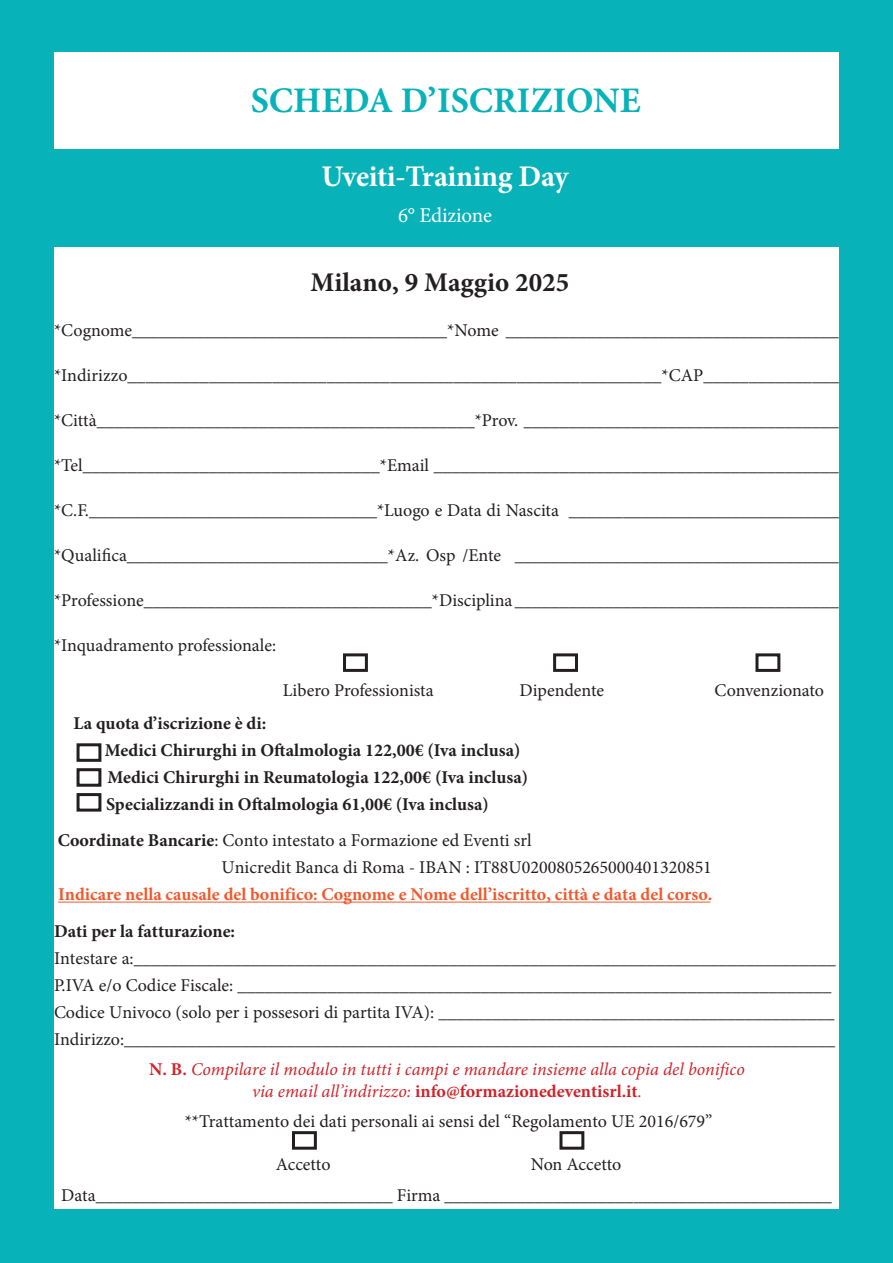
<style>
.page{position:relative;width:893px;height:1263px;background:#07b2b8}
.page>*{position:absolute;margin:0;border:0;box-sizing:border-box;transform-origin:0 0}
.t1{font:700 36px "Minion Pro";color:#07b2b8}
.t2{font:700 30px "Minion Pro";letter-spacing:-.015em;color:#fff}
.t3{font:700 27px "Minion Pro";color:#231f20}
.t4{font:21px "Minion Pro";letter-spacing:-.01em;color:#fff}
.t5{font:18px/27px "Minion Pro";color:#231f20}
.t6{font:700 18px "Minion Pro";color:#231f20}
.t7{font:italic 18px/21.5px "Minion Pro";color:#d1232a;text-align:center}
.t8{font:700 18px "Minion Pro";color:#f1592c}
.s1{font-weight:700}
.s2{font-weight:700;font-style:normal}
</style>
<div class="page">
<div style="left:54px;top:52px;width:785px;height:1157px;background:#fff"></div>
<hr style="left:58px;top:902px;width:67px;height:1px;background:#f1592c">
<hr style="left:125px;top:902px;width:196px;height:1px;background:#f1592c">
<hr style="left:321px;top:902px;width:389px;height:1px;background:#f1592c">
<div style="left:559px;top:1131px;width:25px;height:19px;border:3px solid #231f20"></div>
<div style="left:292px;top:1131px;width:25px;height:19px;border:3px solid #231f20"></div>
<div style="left:45px;top:149px;width:800px;height:98px;background:#07b2b8"></div>
<div style="left:343px;top:653px;width:25px;height:19px;border:3px solid #231f20"></div>
<div style="left:553px;top:653px;width:25px;height:19px;border:3px solid #231f20"></div>
<div style="left:755px;top:653px;width:25px;height:19px;border:3px solid #231f20"></div>
<div style="left:77px;top:743px;width:24px;height:19px;border:3px solid #231f20"></div>
<div style="left:77px;top:768px;width:24px;height:19px;border:3px solid #231f20"></div>
<div style="left:77px;top:793px;width:24px;height:19px;border:3px solid #231f20"></div>
<p class="t1" style="left:251px;top:75px;width:392px">SCHEDA D’ISCRIZIONE</p>
<p class="t2" style="left:322px;top:155px;width:248px">Uveiti-Training Day</p>
<p class="t4" style="left:398px;top:201px;width:95px">6° Edizione</p>
<p class="t3" style="left:310px;top:263px;width:260px">Milano, 9 Maggio 2025</p>
<p class="t5" style="left:54px;top:316px;width:786px">*Cognome___________________________________*Nome _____________________________________</p>
<p class="t5" style="left:54px;top:361px;width:787px">*Indirizzo___________________________________________________________*CAP_______________</p>
<p class="t5" style="left:54px;top:406px;width:786px">*Città__________________________________________*Prov. ___________________________________</p>
<p class="t5" style="left:54px;top:451px;width:786px">*Tel_________________________________*Email _____________________________________________</p>
<p class="t5" style="left:54px;top:496px;width:786px">*C.F.________________________________*Luogo e Data di Nascita ______________________________</p>
<p class="t5" style="left:54px;top:541px;width:786px">*Qualifica_____________________________*Az. Osp /Ente ____________________________________</p>
<p class="t5" style="left:54px;top:586px;width:786px">*Professione________________________________*Disciplina ____________________________________</p>
<p class="t5" style="left:54px;top:631px;width:224px">*Inquadramento professionale:</p>
<p class="t5" style="left:283px;top:676px;width:152px">Libero Professionista</p>
<p class="t5" style="left:520px;top:676px;width:86px">Dipendente</p>
<p class="t5" style="left:714px;top:676px;width:111px">Convenzionato</p>
<p class="t6" style="left:74px;top:711px;width:194px">La quota d’iscrizione è di:</p>
<p class="t6" style="left:105px;top:738px;width:417px">Medici Chirurghi in Oftalmologia 122,00€ (Iva inclusa)</p>
<p class="t6" style="left:107px;top:765px;width:422px">Medici Chirurghi in Reumatologia 122,00€ (Iva inclusa)</p>
<p class="t6" style="left:106px;top:792px;width:384px">Specializzandi in Oftalmologia 61,00€ (Iva inclusa)</p>
<p class="t5" style="left:58px;top:827px;width:475px"><span class="s1">Coordinate Bancarie</span>: Conto intestato a Formazione ed Eventi srl</p>
<p class="t5" style="left:222px;top:854px;width:492px">Unicredit Banca di Roma - IBAN : IT88U0200805265000401320851</p>
<p class="t8" style="left:58px;top:882px;width:656px">Indicare nella causale del bonifico: Cognome e Nome dell’iscritto, città e data del corso.</p>
<p class="t5" style="left:54px;top:917px;width:783px"><span class="s1">Dati per la fatturazione:<br></span>Intestare a:______________________________________________________________________________ P.IVA e/o Codice Fiscale: __________________________________________________________________ Codice Univoco (solo per i possesori di partita IVA): ____________________________________________ Indirizzo:_______________________________________________________________________________</p>
<p class="t7" style="left:149px;top:1059px;width:597px"><span class="s2">N. B.</span> Compilare il modulo in tutti i campi e mandare insieme alla copia del bonifico via email all’indirizzo: <span class="s2">info@formazionedeventisrl.it</span>.</p>
<p class="t5" style="left:185px;top:1108px;width:529px">**Trattamento dei dati personali ai sensi del “Regolamento UE 2016/679”</p>
<p class="t5" style="left:276px;top:1151px;width:56px">Accetto</p>
<p class="t5" style="left:531px;top:1151px;width:92px">Non Accetto</p>
<p class="t5" style="left:61px;top:1182px;width:772px">Data_________________________________ Firma ___________________________________________</p>
</div>
